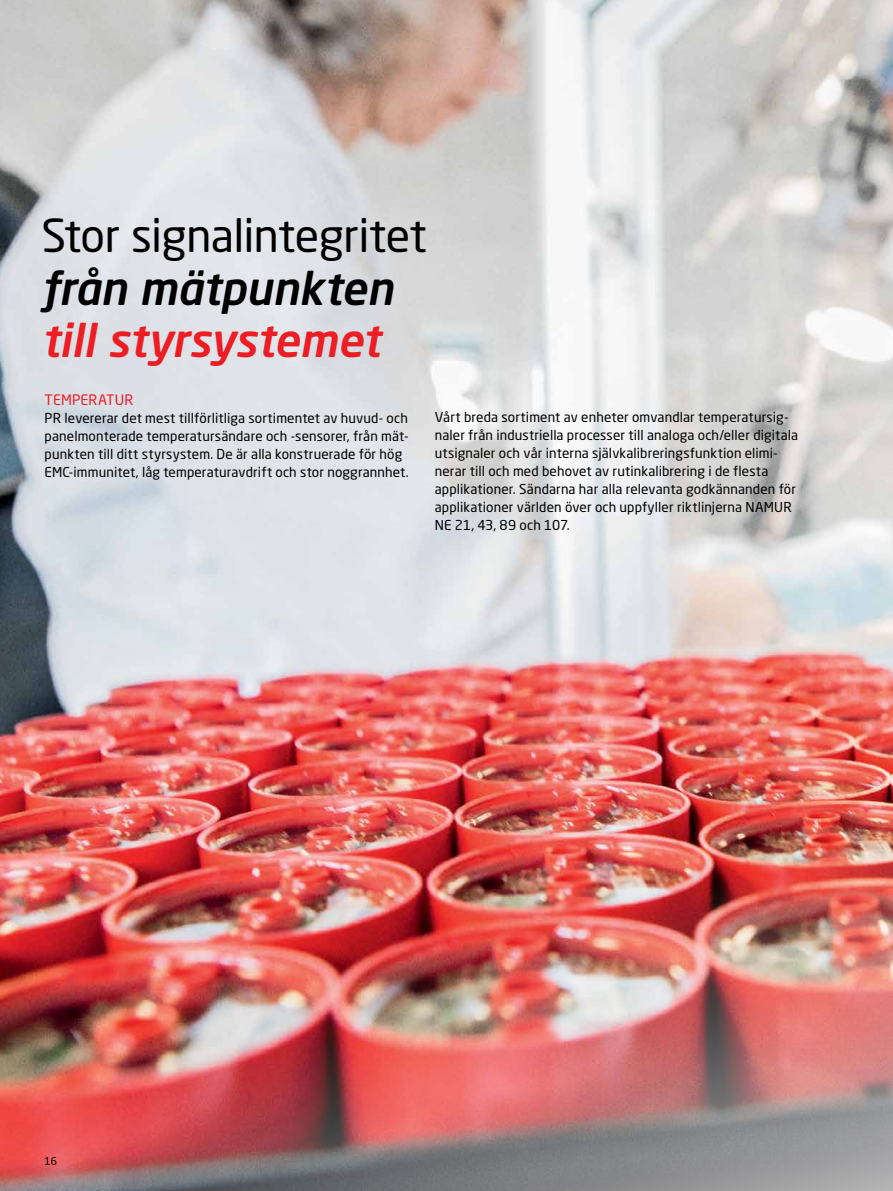
<style>
.page{position:relative;width:893px;height:1191px;background:#fff}
.page>*{position:absolute;margin:0;border:0;box-sizing:border-box;transform-origin:0 0}
.t1{font:45px "Neo Sans Pro";letter-spacing:-.015em;color:#000}
.t2{font:italic 500 45px "Neo Sans Pro";letter-spacing:-.01em;color:#ed1d24}
.t3{font:italic 500 45px "Neo Sans Pro";letter-spacing:-.005em;color:#000}
.t4{font:14.25px "Neo Sans Pro";letter-spacing:.01em;color:#ed1d24}
.t5{font:13.5px/18px "Neo Sans Pro";letter-spacing:.01em;color:#000}
.t6{font:10.5px "Neo Sans Pro";color:#000}
</style>
<div class="page">
<img style="left:0;top:0;width:893px;height:556px">
<img style="left:0;top:556px;width:893px;height:635px">
<h1 class="t1" style="left:41px;top:208px;width:387px">Stor signalintegritet</h1>
<h1 class="t3" style="left:41px;top:260px;width:353px">från mätpunkten</h1>
<h1 class="t2" style="left:41px;top:312px;width:340px">till styrsystemet</h1>
<p class="t4" style="left:45px;top:391px;width:90px">TEMPERATUR</p>
<p class="t5" style="left:45px;top:409px;width:366px">PR levererar det mest tillförlitliga sortimentet av huvud- och panelmonterade temperatursändare och -sensorer, från mät&shy;punkten till ditt styrsystem. De är alla konstruerade för hög EMC-immunitet, låg temperaturavdrift och stor noggrannhet.</p>
<p class="t5" style="left:435px;top:408px;width:365px">Vårt breda sortiment av enheter omvandlar temperatursig&shy;naler från industriella processer till analoga och/eller digitala utsignaler och vår interna självkalibreringsfunktion elimi&shy;nerar till och med behovet av rutinkalibrering i de flesta applikationer. Sändarna har alla relevanta godkännanden för applikationer världen över och uppfyller riktlinjerna NAMUR NE 21, 43, 89 och 107.</p>
<p class="t6" style="left:45px;top:1154px;width:14px">16</p>
</div>
